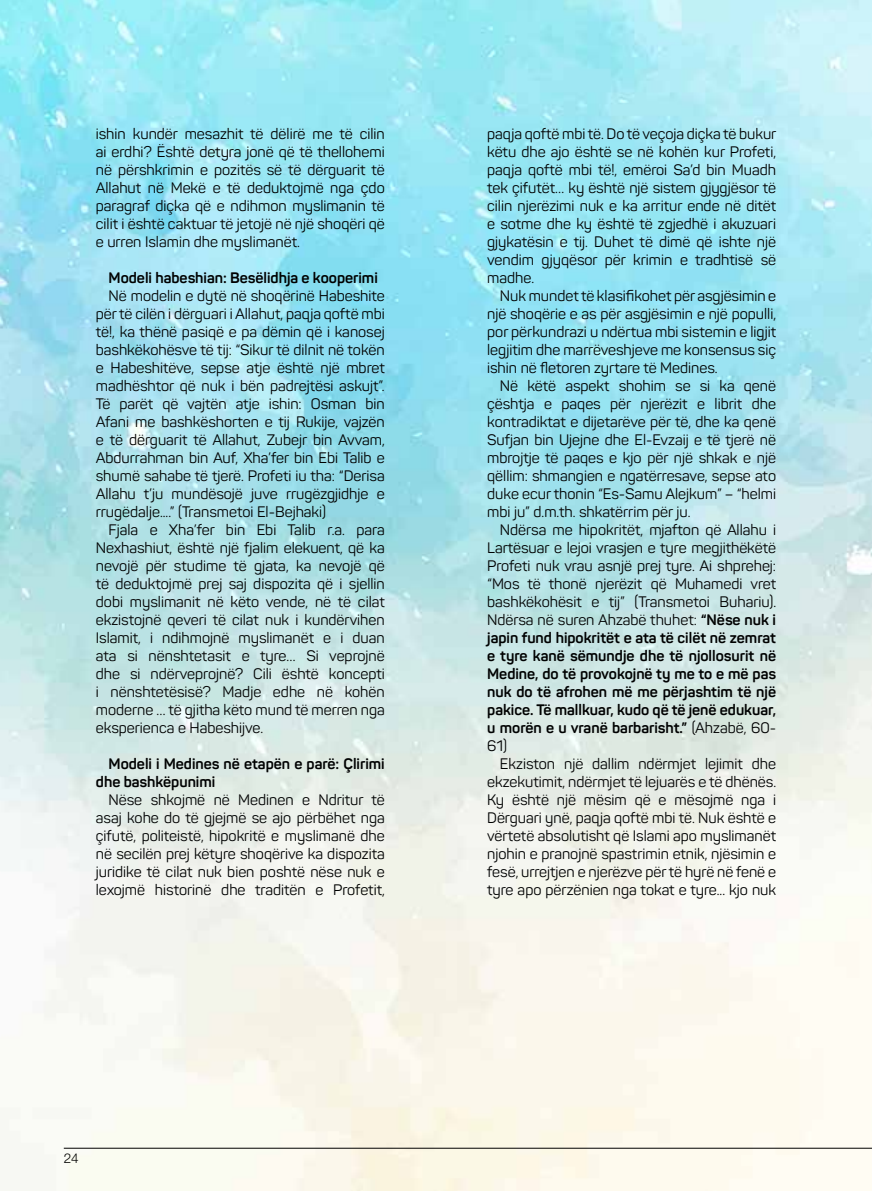
<style>
.page{position:relative;width:872px;height:1191px;background:#fff}
.page>*{position:absolute;margin:0;border:0;box-sizing:border-box;transform-origin:0 0}
.t1{font:15px/18px "Panton";color:#000101;text-align:justify}
.t2{font:700 15px/18px "Panton";color:#000101}
.t3{font:300 13.5px "Helvetica Neue LT Std";color:#000}
.s1{font-weight:700}
</style>
<div class="page">
<img style="left:0;top:0;width:872px;height:1191px">
<hr style="left:64px;top:1148px;width:808px;height:1px;background:#000">
<p class="t1" style="left:96px;top:124px;width:290px">ishin kundër mesazhit të dëlirë me të cilin ai erdhi? Është detyra jonë që të thellohemi në përshkrimin e pozitës së të dërguarit të Allahut në Mekë e të deduktojmë nga çdo paragraf diçka që e ndihmon myslimanin të cilit i është caktuar të jetojë në një shoqëri që e urren Islamin dhe myslimanët.</p>
<p class="t2" style="left:109px;top:268px;width:271px">Modeli habeshian: Besëlidhja e kooperimi</p>
<p class="t1" style="left:96px;top:286px;width:290px;text-indent:13px">Në modelin e dytë në shoqërinë Habeshite për të cilën i dërguari i Allahut, paqja qoftë mbi të!, ka thënë pasiqë e pa dëmin që i kanosej bashkëkohësve të tij: “Sikur të dilnit në tokën e Habeshitëve, sepse atje është një mbret madhështor që nuk i bën padrejtësi askujt”.<br>Të parët që vajtën atje ishin: Osman bin Afani me bashkëshorten e tij Rukije, vajzën e të dërguarit të Allahut, Zubejr bin Avvam, Abdurrahman bin Auf, Xha’fer bin Ebi Talib e shumë sahabe të tjerë. Profeti iu tha: “Derisa Allahu t’ju mundësojë juve rrugëzgjidhje e rrugëdalje....” (Transmetoi El-Bejhaki)</p>
<p class="t1" style="left:96px;top:520px;width:290px;text-indent:13px">Fjala e Xha’fer bin Ebi Talib r.a. para Nexhashiut, është një fjalim elekuent, që ka nevojë për studime të gjata, ka nevojë që të deduktojmë prej saj dispozita që i sjellin dobi myslimanit në këto vende, në të cilat ekzistojnë qeveri të cilat nuk i kundërvihen Islamit, i ndihmojnë myslimanët e i duan ata si nënshtetasit e tyre… Si veprojnë dhe si ndërveprojnë? Cili është koncepti i nënshtetësisë? Madje edhe në kohën moderne … të gjitha këto mund të merren nga eksperienca e Habeshijve.</p>
<p class="t2" style="left:96px;top:754px;width:290px;text-indent:13px">Modeli i Medines në etapën e parë: Çlirimi dhe bashkëpunimi</p>
<p class="t1" style="left:96px;top:790px;width:290px;text-indent:13px">Nëse shkojmë në Medinen e Ndritur të asaj kohe do të gjejmë se ajo përbëhet nga çifutë, politeistë, hipokritë e myslimanë dhe në secilën prej këtyre shoqërive ka dispozita juridike të cilat nuk bien poshtë nëse nuk e lexojmë historinë dhe traditën e Profetit,</p>
<p class="t1" style="left:487px;top:124px;width:291px">paqja qoftë mbi të. Do të veçoja diçka të bukur këtu dhe ajo është se në kohën kur Profeti, paqja qoftë mbi të!, emëroi Sa’d bin Muadh tek çifutët… ky është një sistem gjygjësor të cilin njerëzimi nuk e ka arritur ende në ditët e sotme dhe ky është të zgjedhë i akuzuari gjykatësin e tij. Duhet të dimë që ishte një vendim gjyqësor për krimin e tradhtisë së madhe.</p>
<p class="t1" style="left:487px;top:286px;width:290px;text-indent:13px">Nuk mundet të klasifikohet për asgjësimin e një shoqërie e as për asgjësimin e një populli, por përkundrazi u ndërtua mbi sistemin e ligjit legjitim dhe marrëveshjeve me konsensus siç ishin në fletoren zyrtare të Medines.</p>
<p class="t1" style="left:487px;top:376px;width:290px;text-indent:13px">Në këtë aspekt shohim se si ka qenë çështja e paqes për njerëzit e librit dhe kontradiktat e dijetarëve për të, dhe ka qenë Sufjan bin Ujejne dhe El-Evzaij e të tjerë në mbrojtje të paqes e kjo për një shkak e një qëllim: shmangien e ngatërresave, sepse ato duke ecur thonin “Es-Samu Alejkum” – “helmi mbi ju” d.m.th. shkatërrim për ju.</p>
<p class="t1" style="left:487px;top:520px;width:290px;text-indent:13px">Ndërsa me hipokritët, mjafton që Allahu i Lartësuar e lejoi vrasjen e tyre megjithëkëtë Profeti nuk vrau asnjë prej tyre. Ai shprehej: “Mos të thonë njerëzit që Muhamedi vret bashkëkohësit e tij” (Transmetoi Buhariu).<br>Ndërsa në suren Ahzabë thuhet: <span class="s1">“Nëse nuk i japin fund hipokritët e ata të cilët në zemrat e tyre kanë sëmundje dhe të njollosurit në Medine, do të provokojnë ty me to e më pas nuk do të afrohen më me përjashtim të një pakice. Të mallkuar, kudo që të jenë edukuar, u morën e u vranë barbarisht.”</span> (Ahzabë, 60- 61)</p>
<p class="t1" style="left:487px;top:754px;width:290px;text-indent:13px">Ekziston një dallim ndërmjet lejimit dhe ekzekutimit, ndërmjet të lejuarës e të dhënës.<br>Ky është një mësim që e mësojmë nga i Dërguari ynë, paqja qoftë mbi të. Nuk është e vërtetë absolutisht që Islami apo myslimanët njohin e pranojnë spastrimin etnik, njësimin e fesë, urrejtjen e njerëzve për të hyrë në fenë e tyre apo përzënien nga tokat e tyre... kjo nuk</p>
<p class="t3" style="left:64px;top:1150px;width:17px">24</p>
</div>
